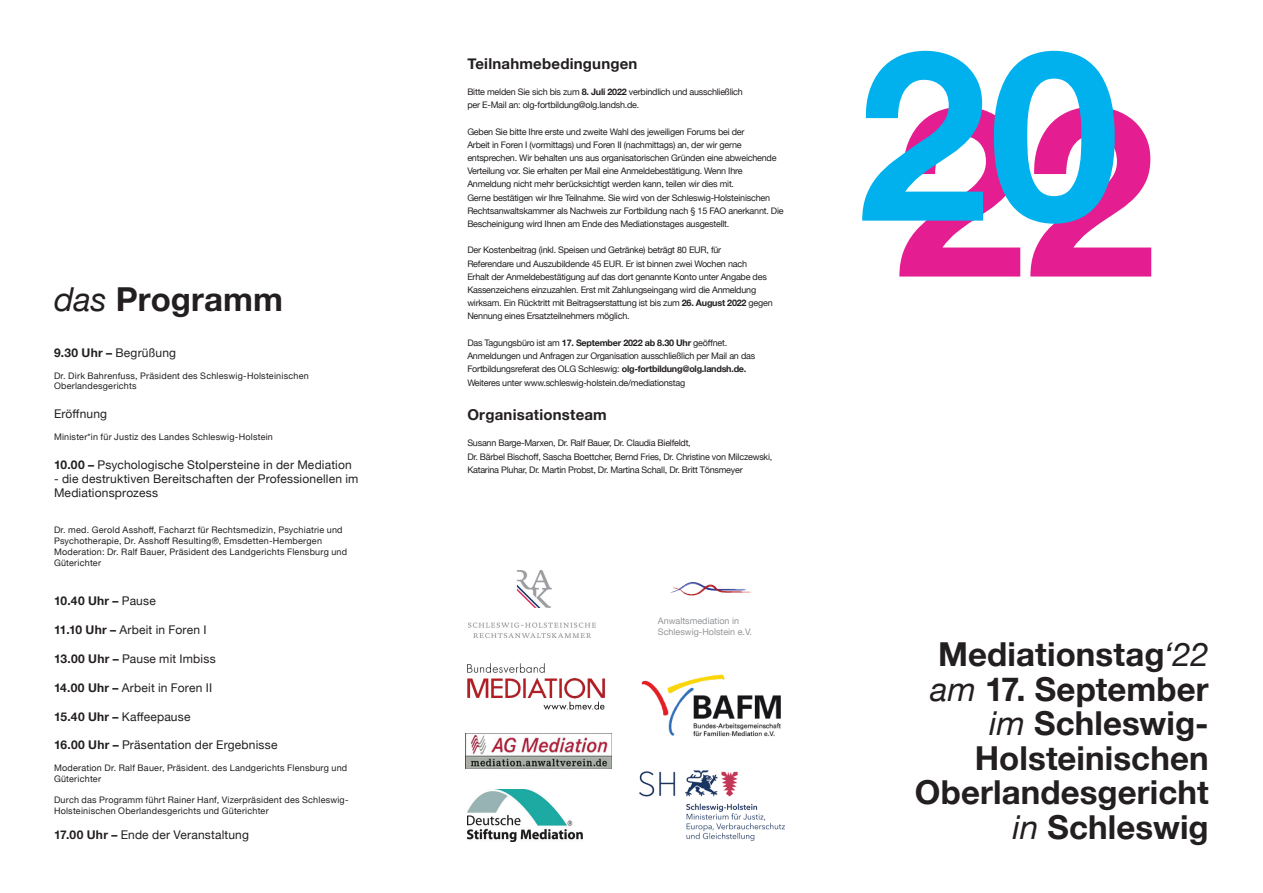
<style>
.page{position:relative;width:1263px;height:893px;background:#fff}
.page>*{position:absolute;margin:0;border:0;box-sizing:border-box;transform-origin:0 0}
.t1{font:700 33px/34.5px "Helvetica Neue";letter-spacing:.005em;color:#231f20;text-align:right}
.t2{font:700 15px "Helvetica Neue";letter-spacing:.015em;color:#231f20}
.t3{font:12px/14.4px "Helvetica Neue";letter-spacing:.015em;color:#231f20}
.t4{font:700 12px "Helvetica Neue";letter-spacing:.02em;color:#231f20}
.t5{font:9px/13.2px "Helvetica Neue";letter-spacing:-.025em;color:#231f20}
.t6{font:9px/10.8px "Helvetica Neue";letter-spacing:.025em;color:#231f20}
.t7{font:9px/10.8px "Helvetica Neue";color:#939598}
.s1{font-weight:400;font-style:italic}
.s2{font-weight:700}
.s3{font-weight:400}
</style>
<div class="page">
<svg style="left:862px;top:51px;width:289px;height:226px"></svg>
<img style="left:468px;top:570px;width:127px;height:67px">
<img style="left:670px;top:582px;width:82px;height:14px">
<img style="left:639px;top:770px;width:145px;height:71px">
<img style="left:467px;top:663px;width:139px;height:47px">
<img style="left:641px;top:674px;width:140px;height:63px">
<img style="left:465px;top:733px;width:147px;height:35px">
<img style="left:467px;top:789px;width:115px;height:52px">
<h2 class="t1" style="left:54px;top:283px;width:230px"><span class="s1">das</span> Programm</h2>
<h3 class="t3" style="left:54px;top:346px;width:124px"><span class="s2">9.30 Uhr –</span> Begrüßung</h3>
<p class="t6" style="left:54px;top:370px;width:256px">Dr. Dirk Bahrenfuss, Präsident des Schleswig-Holsteinischen<br>Oberlandesgerichts</p>
<h3 class="t3" style="left:54px;top:407px;width:55px">Eröffnung</h3>
<p class="t6" style="left:54px;top:432px;width:220px">Minister*in für Justiz des Landes Schleswig-Holstein</p>
<h3 class="t3" style="left:54px;top:458px;width:299px"><span class="s2">10.00 –</span> Psychologische Stolpersteine in der Mediation</h3>
<h3 class="t3" style="left:54px;top:472px;width:306px">- die destruktiven Bereitschaften der Professionellen im<br>Mediationsprozess</h3>
<p class="t6" style="left:54px;top:525px;width:295px">Dr. med. Gerold Asshoff, Facharzt für Rechtsmedizin, Psychiatrie und Psychotherapie, Dr. Asshoff Resulting®, Emsdetten-Hembergen Moderation: Dr. Ralf Bauer, Präsident des Landgerichts Flensburg und Güterichter</p>
<h3 class="t4" style="left:54px;top:592px;width:103px">10.40 Uhr – <span class="s3">Pause</span></h3>
<h3 class="t3" style="left:54px;top:623px;width:154px"><span class="s2">11.10 Uhr –</span> Arbeit in Foren I</h3>
<h3 class="t3" style="left:54px;top:652px;width:163px"><span class="s2">13.00 Uhr –</span> Pause mit Imbiss</h3>
<h3 class="t3" style="left:54px;top:681px;width:160px"><span class="s2">14.00 Uhr –</span> Arbeit in Foren II</h3>
<h3 class="t3" style="left:54px;top:710px;width:138px"><span class="s2">15.40 Uhr –</span> Kaffeepause</h3>
<h3 class="t3" style="left:54px;top:739px;width:225px"><span class="s2">16.00 Uhr –</span> Präsentation der Ergebnisse</h3>
<p class="t6" style="left:54px;top:763px;width:295px">Moderation Dr. Ralf Bauer, Präsident. des Landgerichts Flensburg und<br>Güterichter</p>
<p class="t6" style="left:54px;top:795px;width:296px">Durch das Programm führt Rainer Hanf, Vizerpräsident des Schleswig-<br>Holsteinischen Oberlandesgerichts und Güterichter</p>
<h3 class="t3" style="left:54px;top:829px;width:196px"><span class="s2">17.00 Uhr –</span> Ende der Veranstaltung</h3>
<h3 class="t2" style="left:467px;top:52px;width:172px">Teilnahmebedingungen</h3>
<p class="t5" style="left:467px;top:86px;width:277px">Bitte melden Sie sich bis zum <span class="s2">8. Juli 2022</span> verbindlich und ausschließlich per E-Mail an: olg-fortbildung@olg.landsh.de.</p>
<p class="t5" style="left:467px;top:125px;width:318px">Geben Sie bitte Ihre erste und zweite Wahl des jeweiligen Forums bei der<br>Arbeit in Foren I (vormittags) und Foren II (nachmittags) an, der wir gerne entsprechen. Wir behalten uns aus organisatorischen Gründen eine abweichende Verteilung vor. Sie erhalten per Mail eine Anmeldebestätigung. Wenn Ihre Anmeldung nicht mehr berücksichtigt werden kann, teilen wir dies mit.<br>Gerne bestätigen wir Ihre Teilnahme. Sie wird von der Schleswig-Holsteinischen Rechtsanwaltskammer als Nachweis zur Fortbildung nach § 15 FAO anerkannt. Die Bescheinigung wird Ihnen am Ende des Mediationstages ausgestellt.</p>
<p class="t5" style="left:467px;top:244px;width:307px">Der Kostenbeitrag (inkl. Speisen und Getränke) beträgt 80 EUR, für<br>Referendare und Auszubildende 45 EUR. Er ist binnen zwei Wochen nach<br>Erhalt der Anmeldebestätigung auf das dort genannte Konto unter Angabe des Kassenzeichens einzuzahlen. Erst mit Zahlungseingang wird die Anmeldung wirksam. Ein Rücktritt mit Beitragserstattung ist bis zum <span class="s2">26. August 2022</span> gegen Nennung eines Ersatzteilnehmers möglich.</p>
<p class="t5" style="left:467px;top:337px;width:289px">Das Tagungsbüro ist am <span class="s2">17. September 2022 ab 8.30 Uhr</span> geöffnet.<br>Anmeldungen und Anfragen zur Organisation ausschließlich per Mail an das Fortbildungsreferat des OLG Schleswig: <span class="s2">olg-fortbildung@olg.landsh.de.<br></span>Weiteres unter www.schleswig-holstein.de/mediationstag</p>
<h3 class="t2" style="left:467px;top:403px;width:141px">Organisationsteam</h3>
<p class="t5" style="left:467px;top:437px;width:306px">Susann Barge-Marxen, Dr. Ralf Bauer, Dr. Claudia Bielfeldt,<br>Dr. Bärbel Bischoff, Sascha Boettcher, Bernd Fries, Dr. Christine von Milczewski,<br>Katarina Pluhar, Dr. Martin Probst, Dr. Martina Schall, Dr. Britt Tönsmeyer</p>
<p class="t7" style="left:658px;top:616px;width:95px">Anwaltsmediation in<br>Schleswig-Holstein e.V.</p>
<h1 class="t1" style="left:915px;top:638px;width:295px">Mediationstag<span class="s1">‘22 am</span> 17. September <span class="s1">im</span> Schleswig-<br>Holsteinischen<br>Oberlandesgericht <span class="s1">in</span> Schleswig</h1>
</div>
